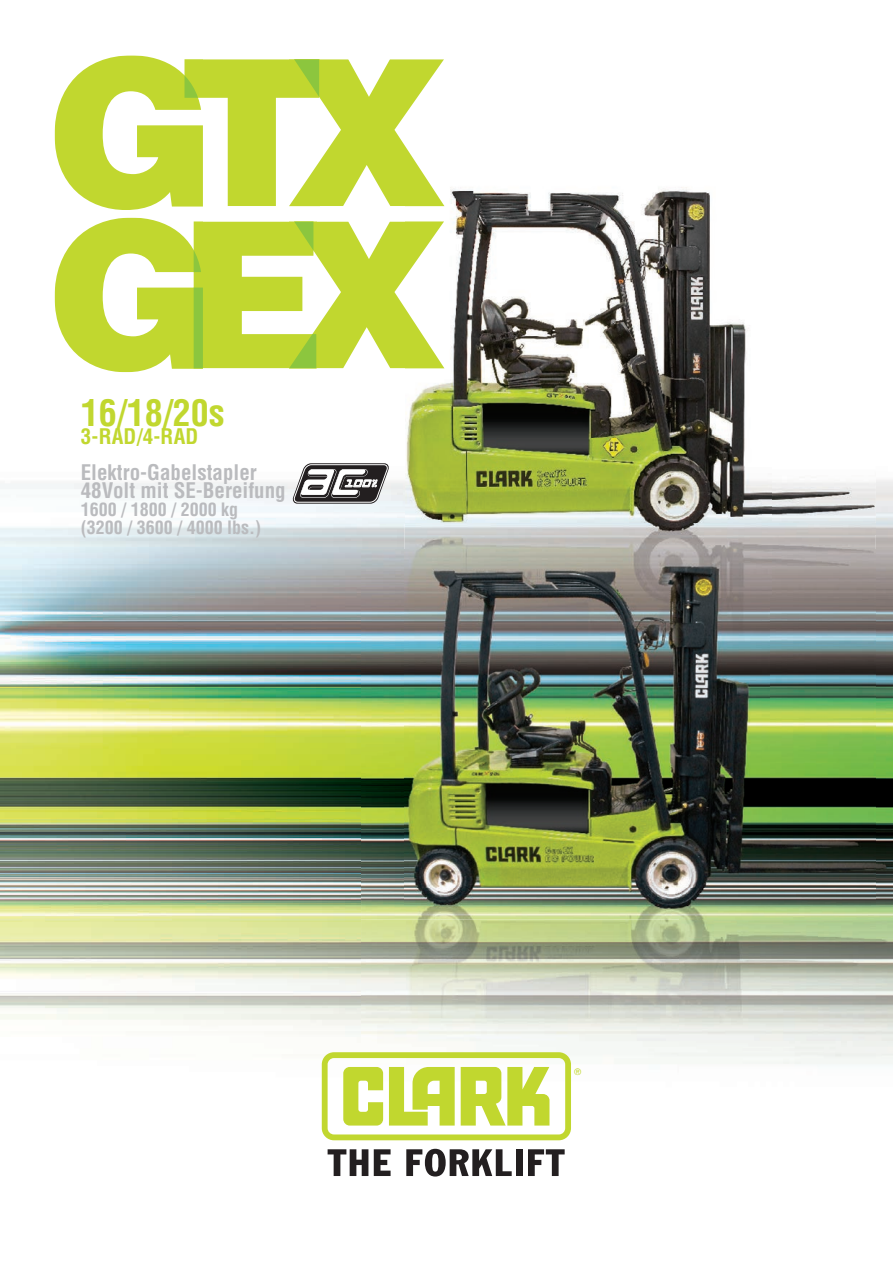
<style>
.page{position:relative;width:893px;height:1263px;background:#fff}
.page>*{position:absolute;margin:0;border:0;box-sizing:border-box;transform-origin:0 0}
.t1{font:700 condensed 36px "Helvetica";color:#c1d72f}
.t2{font:700 condensed 21px/18px "Helvetica";color:#babbbe}
.t3{font:700 condensed 21px "Helvetica";letter-spacing:.01em;color:#c1d72f}
.t4{font:700 condensed 18px/18px "Helvetica";color:#babbbe}
.t5{font:9px "Helvetica Neue";color:#c1d72f}
</style>
<div class="page">
<img style="left:0;top:127px;width:893px;height:1028px">
<img style="left:55px;top:55px;width:148px;height:155px">
<img style="left:203px;top:59px;width:86px;height:147px">
<img style="left:184px;top:59px;width:19px;height:147px">
<img style="left:319px;top:59px;width:125px;height:147px">
<img style="left:289px;top:59px;width:30px;height:147px">
<img style="left:55px;top:218px;width:148px;height:154px">
<img style="left:203px;top:221px;width:86px;height:147px">
<img style="left:194px;top:221px;width:9px;height:147px">
<img style="left:316px;top:221px;width:89px;height:147px">
<img style="left:289px;top:221px;width:27px;height:147px">
<svg style="left:293px;top:462px;width:96px;height:43px"></svg>
<img style="left:404px;top:524px;width:471px;height:25px">
<img style="left:405px;top:153px;width:366px;height:371px">
<img style="left:771px;top:153px;width:105px;height:381px">
<img style="left:405px;top:153px;width:39px;height:53px">
<img style="left:405px;top:524px;width:470px;height:10px">
<img style="left:361px;top:919px;width:319px;height:258px">
<img style="left:680px;top:919px;width:213px;height:236px">
<svg style="left:328px;top:1149px;width:40px;height:27px"></svg>
<svg style="left:374px;top:1149px;width:17px;height:27px"></svg>
<svg style="left:406px;top:1149px;width:106px;height:27px"></svg>
<div style="left:516px;top:1149px;width:7px;height:27px;background:#231f20"></div>
<svg style="left:528px;top:1149px;width:37px;height:27px"></svg>
<svg style="left:322px;top:1052px;width:249px;height:88px"></svg>
<img style="left:361px;top:549px;width:532px;height:370px">
<img style="left:404px;top:889px;width:471px;height:16px">
<h1 class="t1" style="left:81px;top:391px;width:146px">16/18/20s</h1>
<p class="t3" style="left:81px;top:423px;width:119px">3-RAD/4-RAD</p>
<p class="t2" style="left:81px;top:463px;width:207px">Elektro-Gabelstapler<br>48Volt mit SE-Bereifung</p>
<p class="t4" style="left:81px;top:500px;width:182px">1600 / 1800 / 2000 kg (3200 / 3600 / 4000 lbs.)</p>
<p class="t5" style="left:574px;top:1067px;width:9px">®</p>
</div>
